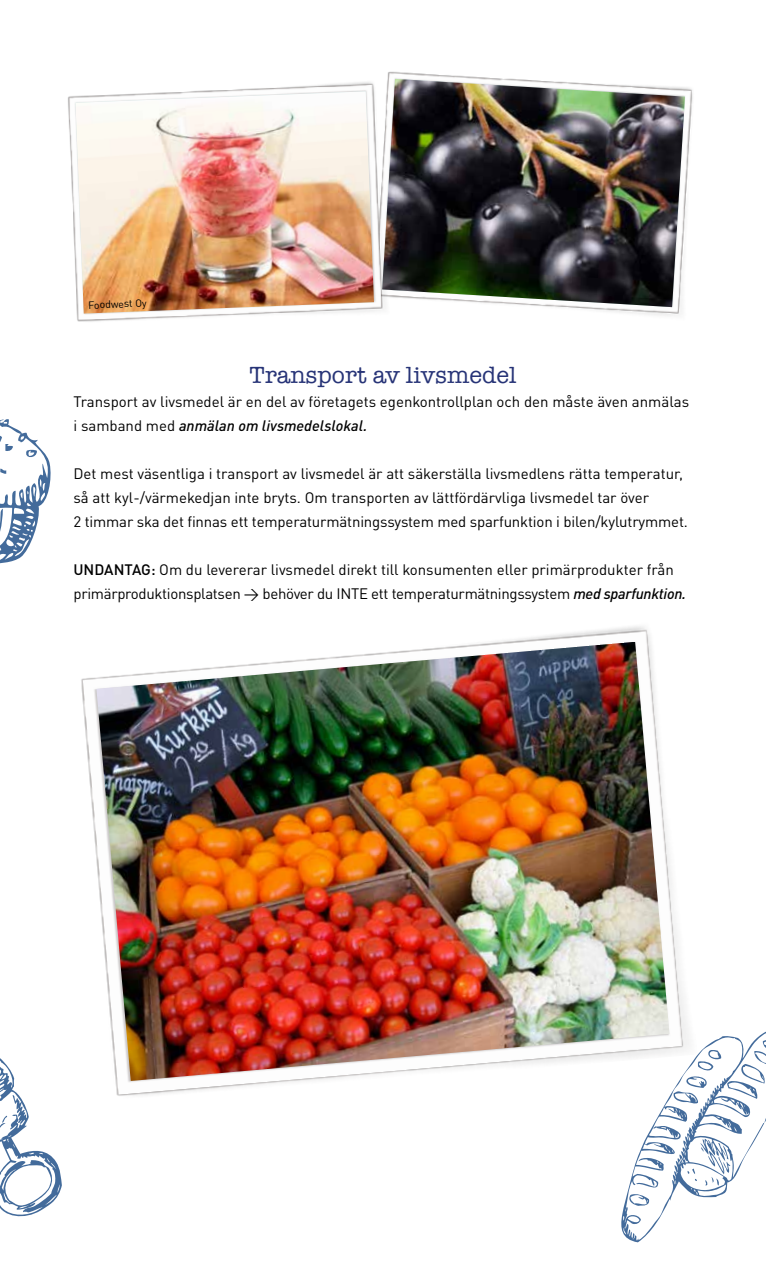
<style>
.page{position:relative;width:766px;height:1263px;background:#fff}
.page>*{position:absolute;margin:0;border:0;box-sizing:border-box;transform-origin:0 0}
.t1{font:24px "American Typewriter";color:#273477}
.t2{font:15px/24px "DINOT";color:#000}
.t3{font:15px/24px "DINOT";letter-spacing:-.02em;color:#000}
.t4{font:10.5px "DINOT";color:#000}
.s1{font-weight:500;font-style:italic}
.s2{font-weight:500}
</style>
<div class="page">
<svg style="left:621px;top:1032px;width:144px;height:210px"></svg>
<img style="left:409px;top:72px;width:284px;height:244px">
<img style="left:409px;top:79px;width:275px;height:228px">
<img style="left:68px;top:71px;width:341px;height:251px">
<img style="left:75px;top:91px;width:299px;height:223px">
<svg style="left:0;top:419px;width:51px;height:145px"></svg>
<svg style="left:0;top:1058px;width:62px;height:159px"></svg>
<img style="left:61px;top:626px;width:636px;height:481px">
<img style="left:96px;top:642px;width:573px;height:439px">
<p class="t4" style="left:88px;top:298px;width:60px;rotate:-2deg">Foodwest Oy</p>
<h1 class="t1" style="left:249px;top:357px;width:268px">Transport av livsmedel</h1>
<p class="t2" style="left:73px;top:390px;width:617px">Transport av livsmedel är en del av företagets egenkontrollplan och den måste även anmälas i samband med <span class="s1">anmälan om livsmedelslokal.</span></p>
<p class="t2" style="left:73px;top:462px;width:615px">Det mest väsentliga i transport av livsmedel är att säkerställa livsmedlens rätta temperatur, så att kyl-/värmekedjan inte bryts. Om transporten av lättfördärvliga livsmedel tar över<br>2 timmar ska det finnas ett temperaturmätningssystem med sparfunktion i bilen/kylutrymmet.</p>
<p class="t3" style="left:73px;top:558px;width:614px"><span class="s2">UNDANTAG:</span> Om du levererar livsmedel direkt till konsumenten eller primärprodukter från primärproduktionsplatsen → behöver du INTE ett temperaturmätningssystem <span class="s1">med sparfunktion.</span></p>
</div>
